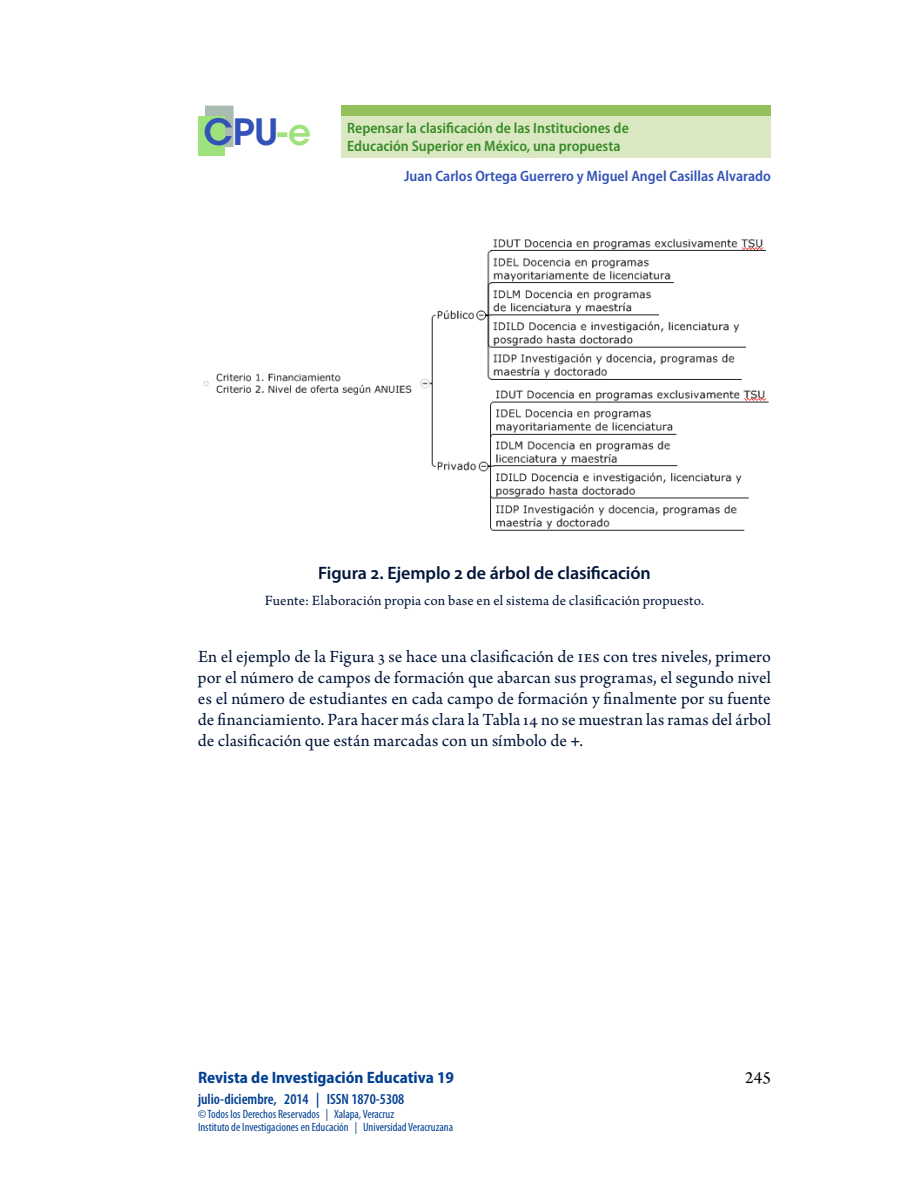
<style>
.page{position:relative;width:918px;height:1188px;background:#fff}
.page>*{position:absolute;margin:0;border:0;box-sizing:border-box;transform-origin:0 0}
.t1{font:600 36px "ITC Avant Garde Std";color:#3252b7}
.t2{font:18px/21px "Arno Pro";letter-spacing:.005em;color:#001539;text-align:justify}
.t3{font:600 18px "Myriad Pro";letter-spacing:-.005em;color:#001539}
.t4{font:18px "Arno Pro";color:#000}
.t5{font:700 semi-condensed 16.5px "Myriad Pro";color:#003f91}
.t6{font:600 semi-condensed 15px/18px "Myriad Pro";color:#388b27}
.t7{font:15px "Arno Pro";letter-spacing:.01em;color:#001539}
.t8{font:600 semi-condensed 15px "Myriad Pro";color:#3252b7}
.t9{font:600 condensed 15px "Myriad Pro";color:#003f91}
.t10{font:condensed 12px/13.5px "Myriad Pro";color:#003f91}
.s1{color:#9ee27d}
.s2{font-weight:700}
</style>
<div class="page">
<div style="left:205px;top:106px;width:29px;height:41px;background:#aabbb2;border:2px solid #aabbb2"></div>
<div style="left:198px;top:116px;width:27px;height:40px;background:#9ee27d"></div>
<div style="left:341px;top:116px;width:430px;height:41px;background:#d9e8c1"></div>
<div style="left:341px;top:106px;width:430px;height:10px;background:#94c159"></div>
<img style="left:203px;top:238px;width:566px;height:293px">
<h1 class="t1" style="left:203px;top:109px;width:109px">CPU<span class="s1">-e</span></h1>
<p class="t6" style="left:347px;top:120px;width:283px">Repensar la clasificación de las Instituciones de<br>Educación Superior en México, una propuesta</p>
<p class="t8" style="left:404px;top:168px;width:368px">Juan Carlos Ortega Guerrero y Miguel Angel Casillas Alvarado</p>
<p class="t3" style="left:318px;top:562px;width:334px">Figura 2. Ejemplo 2 de árbol de clasificación</p>
<p class="t7" style="left:265px;top:591px;width:441px">Fuente: Elaboración propia con base en el sistema de clasificación propuesto.</p>
<p class="t2" style="left:198px;top:647px;width:574px">En el ejemplo de la Figura 3 se hace una clasificación de IES con tres niveles, primero por el número de campos de formación que abarcan sus programas, el segundo nivel es el número de estudiantes en cada campo de formación y finalmente por su fuente de financiamiento. Para hacer más clara la Tabla 14 no se muestran las ramas del árbol de clasificación que están marcadas con un símbolo de <span class="s2">+</span>.</p>
<p class="t5" style="left:198px;top:1069px;width:258px">Revista de Investigación Educativa 19</p>
<p class="t9" style="left:198px;top:1091px;width:208px">julio-diciembre, 2014 | ISSN 1870-5308</p>
<p class="t10" style="left:198px;top:1107px;width:257px">© Todos los Derechos Reservados | Xalapa, Veracruz<br>Instituto de Investigaciones en Educación | Universidad Veracruzana</p>
<p class="t4" style="left:745px;top:1068px;width:27px">245</p>
</div>
